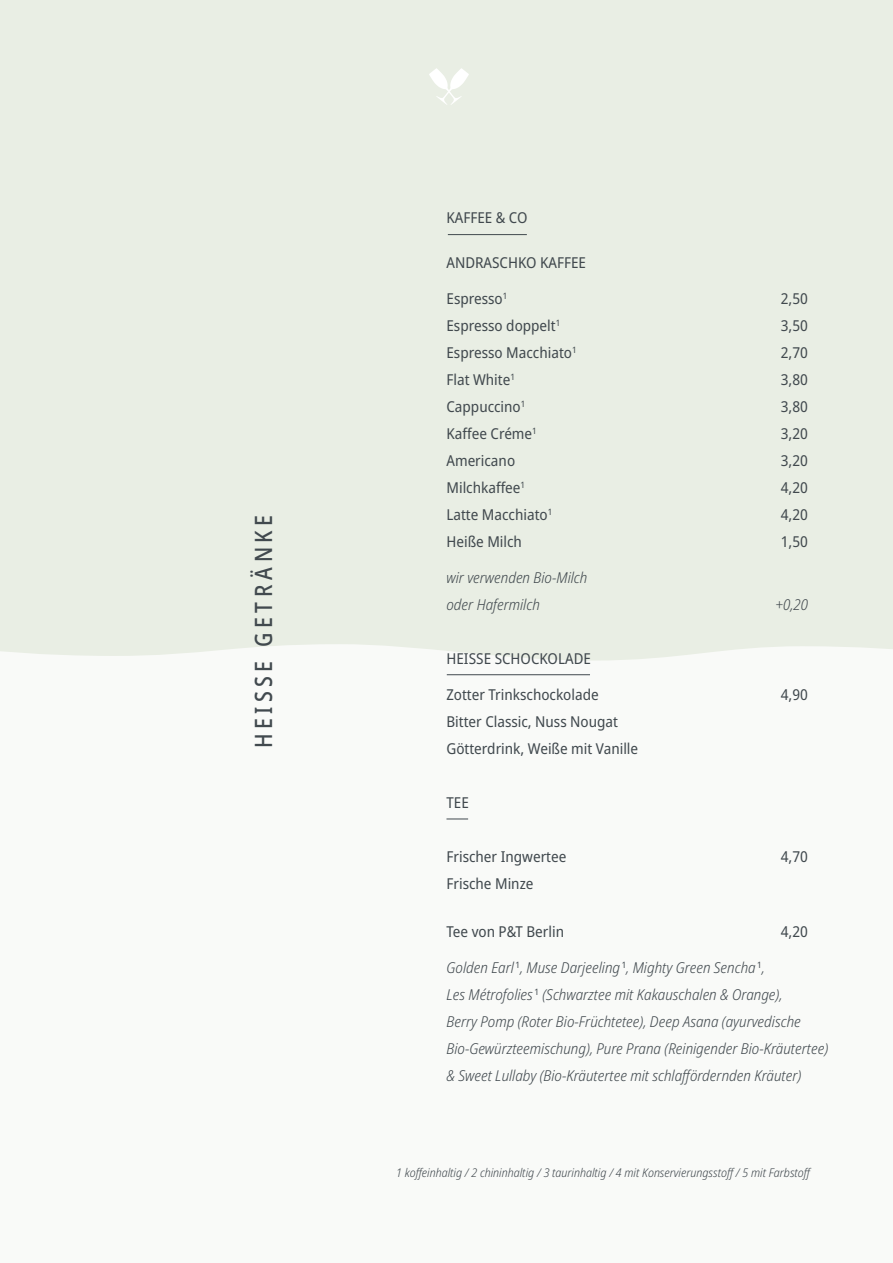
<style>
.page{position:relative;width:893px;height:1263px;background:#f9faf8}
.page>*{position:absolute;margin:0;border:0;box-sizing:border-box;transform-origin:0 0}
.t1{font:500 semi-condensed 24px "Noto Sans";letter-spacing:.21em;color:#41494e;scale:.9 1}
.t2{font:semi-condensed 15px/27px "Noto Sans";color:#41494e}
.t3{font:italic 300 semi-condensed 15px/27px "Noto Sans";color:#41494e}
.t4{font:italic 300 semi-condensed 12px "Noto Sans";color:#41494e}
</style>
<div class="page">
<div style="left:0;top:0;width:893px;height:660px;background:#e9eee4"></div>
<svg style="left:429px;top:68px;width:40px;height:37px"></svg>
<hr style="left:448px;top:234px;width:79px;height:1px;background:#41494e">
<svg style="left:446px;top:819px;width:22px;height:1px"></svg>
<hr style="left:447px;top:674px;width:143px;height:1px;background:#41494e">
<h1 class="t1" style="left:247px;top:748px;width:260px;rotate:-90deg">HEISSE GETRÄNKE</h1>
<p class="t2" style="left:446px;top:205px;width:83px">KAFFEE &amp; CO</p>
<p class="t2" style="left:446px;top:250px;width:141px">ANDRASCHKO KAFFEE</p>
<p class="t2" style="left:446px;top:286px;width:62px">Espresso<sup>1</sup></p>
<p class="t2" style="left:781px;top:286px;width:29px">2,50</p>
<p class="t2" style="left:446px;top:313px;width:115px">Espresso doppelt<sup>1</sup></p>
<p class="t2" style="left:781px;top:313px;width:29px">3,50</p>
<p class="t2" style="left:446px;top:340px;width:132px">Espresso Macchiato<sup>1</sup></p>
<p class="t2" style="left:781px;top:340px;width:29px">2,70</p>
<p class="t2" style="left:446px;top:367px;width:70px">Flat White<sup>1</sup></p>
<p class="t2" style="left:781px;top:367px;width:29px">3,80</p>
<p class="t2" style="left:446px;top:394px;width:80px">Cappuccino<sup>1</sup></p>
<p class="t2" style="left:781px;top:394px;width:29px">3,80</p>
<p class="t2" style="left:446px;top:421px;width:92px">Kaffee Créme<sup>1</sup></p>
<p class="t2" style="left:781px;top:421px;width:29px">3,20</p>
<p class="t2" style="left:446px;top:448px;width:70px">Americano</p>
<p class="t2" style="left:781px;top:448px;width:29px">3,20</p>
<p class="t2" style="left:446px;top:475px;width:80px">Milchkaffee<sup>1</sup></p>
<p class="t2" style="left:781px;top:475px;width:29px">4,20</p>
<p class="t2" style="left:446px;top:502px;width:107px">Latte Macchiato<sup>1</sup></p>
<p class="t2" style="left:781px;top:502px;width:29px">4,20</p>
<p class="t2" style="left:446px;top:529px;width:77px">Heiße Milch</p>
<p class="t2" style="left:781px;top:529px;width:29px">1,50</p>
<p class="t3" style="left:446px;top:565px;width:142px">wir verwenden Bio-Milch oder Hafermilch</p>
<p class="t3" style="left:775px;top:592px;width:34px">+0,20</p>
<p class="t2" style="left:446px;top:646px;width:146px">HEISSE SCHOCKOLADE</p>
<p class="t2" style="left:446px;top:682px;width:154px">Zotter Trinkschockolade</p>
<p class="t2" style="left:781px;top:682px;width:29px">4,90</p>
<p class="t2" style="left:446px;top:709px;width:193px">Bitter Classic, Nuss Nougat<br>Götterdrink, Weiße mit Vanille</p>
<p class="t2" style="left:446px;top:790px;width:24px">TEE</p>
<p class="t2" style="left:446px;top:844px;width:121px">Frischer Ingwertee</p>
<p class="t2" style="left:781px;top:844px;width:29px">4,70</p>
<p class="t2" style="left:446px;top:871px;width:88px">Frische Minze</p>
<p class="t2" style="left:446px;top:919px;width:119px">Tee von P&amp;T Berlin</p>
<p class="t2" style="left:781px;top:919px;width:29px">4,20</p>
<p class="t3" style="left:446px;top:955px;width:383px">Golden Earl <sup>1</sup>, Muse Darjeeling <sup>1</sup>, Mighty Green Sencha <sup>1</sup>,<br>Les Métrofolies <sup>1</sup> (Schwarztee mit Kakauschalen &amp; Orange),<br>Berry Pomp (Roter Bio-Früchtetee), Deep Asana (ayurvedische Bio-Gewürzteemischung), Pure Prana (Reinigender Bio-Kräutertee) &amp; Sweet Lullaby (Bio-Kräutertee mit schlaffördernden Kräuter)</p>
<p class="t4" style="left:396px;top:1164px;width:418px">1 koffeinhaltig / 2 chininhaltig / 3 taurinhaltig / 4 mit Konservierungsstoff/ 5 mit Farbstoff</p>
</div>
